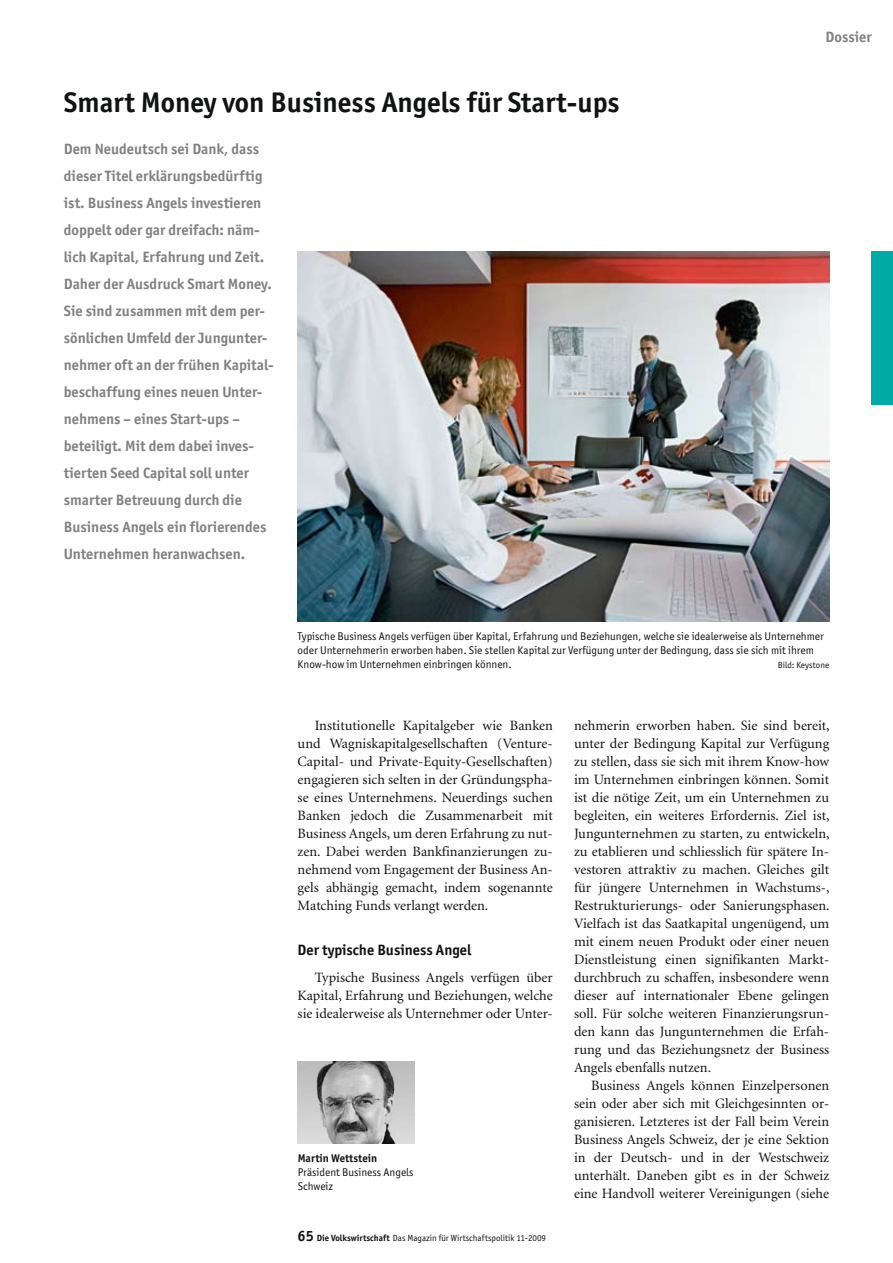
<style>
.page{position:relative;width:893px;height:1263px;background:#fff}
.page>*{position:absolute;margin:0;border:0;box-sizing:border-box;transform-origin:0 0}
.t1{font:700 28.5px "Officina San ITC";color:#111212}
.t2{font:700 15px/27px "Officina San ITC";color:#818181}
.t3{font:700 15px "Officina San ITC";color:#111212}
.t4{font:14.25px/18px "Minion";color:#111212;text-align:justify}
.t5{font:11.25px/14.2px "Officina San ITC";color:#111212}
.t6{font:700 11.25px "Officina San ITC";color:#111212}
.t7{font:9px "Officina San ITC";color:#111212}
.s1{font-weight:700;font-size:15px}
.s2{font-weight:700}
</style>
<div class="page">
<div style="left:872px;top:252px;width:21px;height:153px;background:#00aaa7"></div>
<img style="left:298px;top:1062px;width:117px;height:82px">
<img style="left:298px;top:251px;width:531px;height:370px">
<h1 class="t1" style="left:64px;top:84px;width:557px">Smart Money von Business Angels für Start-ups</h1>
<p class="t2" style="left:64px;top:136px;width:211px">Dem Neudeutsch sei Dank, dass dieser Titel erklärungsbedürftig ist. Business Angels investieren doppelt oder gar dreifach: näm&shy;lich Kapital, Erfahrung und Zeit.<br>Daher der Ausdruck Smart Money.<br>Sie sind zusammen mit dem per&shy;sönlichen Umfeld der Jungunter&shy;nehmer oft an der frühen Kapital&shy;beschaffung eines neuen Unter&shy;nehmens – eines Start-ups – beteiligt. Mit dem dabei inves&shy;tierten Seed Capital soll unter smarter Betreuung durch die<br>Business Angels ein florierendes<br>Unternehmen heranwachsen.</p>
<p class="t2" style="left:826px;top:23px;width:48px">Dossier</p>
<p class="t5" style="left:298px;top:629px;width:528px">Typische Business Angels verfügen über Kapital, Erfahrung und Beziehungen, welche sie idealerweise als Unternehmer oder Unternehmerin erworben haben. Sie stellen Kapital zur Verfügung unter der Bedingung, dass sie sich mit ihrem<br>Know-how im Unternehmen einbringen können.</p>
<p class="t7" style="left:778px;top:660px;width:53px">Bild: Keystone</p>
<p class="t4" style="left:298px;top:716px;width:257px;text-indent:17px">Institutionelle Kapitalgeber wie Banken und Wagniskapitalgesellschaften (Venture-Capital- und Private-Equity-Gesellschaften) engagieren sich selten in der Gründungspha&shy;se eines Unternehmens. Neuerdings suchen Banken jedoch die Zusammenarbeit mit Business Angels, um deren Erfahrung zu nut&shy;zen. Dabei werden Bankfinanzierungen zu&shy;nehmend vom Engagement der Business An&shy;gels abhängig gemacht, indem sogenannte Matching Funds verlangt werden.</p>
<p class="t3" style="left:298px;top:940px;width:175px">Der typische Business Angel</p>
<p class="t4" style="left:298px;top:968px;width:257px;text-indent:17px">Typische Business Angels verfügen über Kapital, Erfahrung und Beziehungen, welche sie idealerweise als Unternehmer oder Unter-</p>
<p class="t6" style="left:298px;top:1151px;width:81px">Martin Wettstein</p>
<p class="t5" style="left:298px;top:1165px;width:117px">Präsident Business Angels<br>Schweiz</p>
<p class="t7" style="left:298px;top:1232px;width:250px"><span class="s1">65</span> <span class="s2">Die Volkswirtschaft</span> Das Magazin für Wirtschaftspolitik 11-2009</p>
<p class="t4" style="left:574px;top:716px;width:257px">nehmerin erworben haben. Sie sind bereit, unter der Bedingung Kapital zur Verfügung zu stellen, dass sie sich mit ihrem Know-how im Unternehmen einbringen können. Somit ist die nötige Zeit, um ein Unternehmen zu begleiten, ein weiteres Erfordernis. Ziel ist, Jungunternehmen zu starten, zu entwickeln, zu etablieren und schliesslich für spätere In&shy;vestoren attraktiv zu machen. Gleiches gilt für jüngere Unternehmen in Wachstums-, Restrukturierungs- oder Sanierungsphasen.<br>Vielfach ist das Saatkapital ungenügend, um mit einem neuen Produkt oder einer neuen Dienstleistung einen signifikanten Markt&shy;durchbruch zu schaffen, insbesondere wenn dieser auf internationaler Ebene gelingen soll. Für solche weiteren Finanzierungsrun&shy;den kann das Jungunternehmen die Erfah&shy;rung und das Beziehungsnetz der Business Angels ebenfalls nutzen.</p>
<p class="t4" style="left:574px;top:1076px;width:257px;text-indent:17px">Business Angels können Einzelpersonen sein oder aber sich mit Gleichgesinnten or&shy;ganisieren. Letzteres ist der Fall beim Verein Business Angels Schweiz, der je eine Sektion in der Deutsch- und in der Westschweiz unterhält. Daneben gibt es in der Schweiz eine Handvoll weiterer Vereinigungen (siehe</p>
</div>
